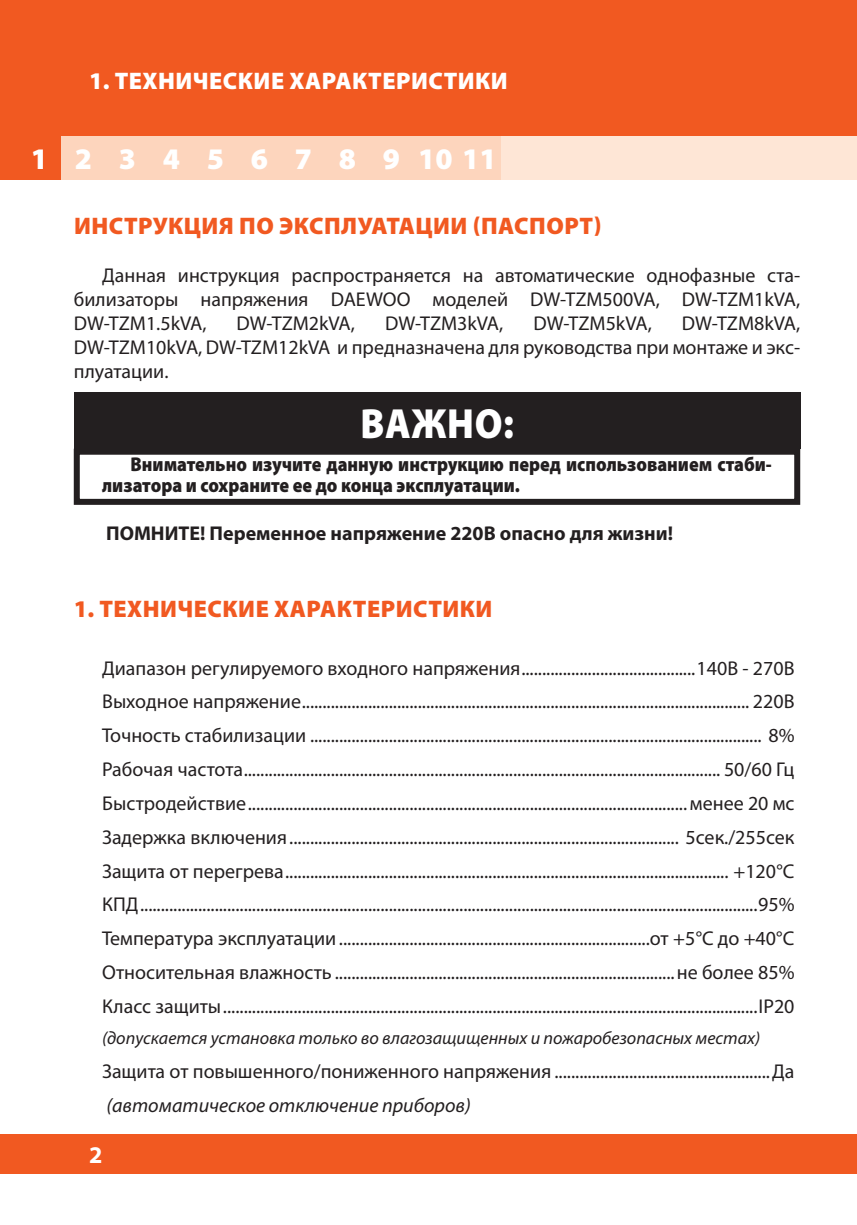
<style>
.page{position:relative;width:857px;height:1225px;background:#fff}
.page>*{position:absolute;margin:0;border:0;box-sizing:border-box;transform-origin:0 0}
.t1{font:900 42.4px "Myriad Pro";letter-spacing:.02em;color:#fff;scale:.9 1}
.t2{font:900 30px "Myriad Pro";letter-spacing:.89em;color:#fff}
.t3{font:900 24px "Myriad Pro";letter-spacing:.02em;color:#f15921}
.t4{font:900 24px "Myriad Pro";letter-spacing:.02em;color:#fff}
.t5{font:700 24px "Myriad Pro";color:#fff}
.t6{font:20px/33.8px "Myriad Pro";color:#231f20;text-align:justify}
.t7{font:900 20px/21.2px "Myriad Pro";color:#231f20;scale:.9 1}
.t8{font:700 20px "Myriad Pro";color:#231f20}
.t9{font:italic 20px "Myriad Pro";color:#231f20}
.t10{font:italic 18px "Myriad Pro";color:#231f20}
</style>
<div class="page">
<div style="left:0;top:0;width:856px;height:136px;background:#f15921"></div>
<div style="left:0;top:1134px;width:856px;height:40px;background:#f15921"></div>
<div style="left:365px;top:136px;width:491px;height:44px;background:#fee6d6"></div>
<div style="left:0;top:136px;width:61px;height:44px;background:#f15921"></div>
<div style="left:61px;top:136px;width:49px;height:44px;background:#fdd5bd"></div>
<div style="left:110px;top:136px;width:43px;height:44px;background:#fdd5bd"></div>
<div style="left:149px;top:136px;width:44px;height:44px;background:#fdd5bd"></div>
<div style="left:193px;top:136px;width:44px;height:44px;background:#fdd5bd"></div>
<div style="left:237px;top:136px;width:44px;height:44px;background:#fdd5bd"></div>
<div style="left:281px;top:136px;width:44px;height:44px;background:#fdd5bd"></div>
<div style="left:325px;top:136px;width:44px;height:44px;background:#fdd5bd"></div>
<div style="left:369px;top:136px;width:44px;height:44px;background:#fdd5bd"></div>
<div style="left:413px;top:136px;width:44px;height:44px;background:#fdd5bd"></div>
<div style="left:457px;top:136px;width:44px;height:44px;background:#fdd5bd"></div>
<div style="left:74px;top:449px;width:725px;height:56px;border:6px solid #231f20"></div>
<div style="left:74px;top:393px;width:725px;height:56px;background:#231f20"></div>
<p class="t4" style="left:89px;top:65px;width:420px">1. ТЕХНИЧЕСКИЕ ХАРАКТЕРИСТИКИ</p>
<h2 class="t2" style="left:31px;top:139px;width:467px">1234567891011</h2>
<p class="t3" style="left:74px;top:209px;width:529px">ИНСТРУКЦИЯ ПО ЭКСПЛУАТАЦИИ (ПАСПОРТ)</p>
<p class="t6" style="left:74px;top:262px;width:727px;line-height:24px;text-indent:28px">Данная инструкция распространяется на автоматические однофазные ста&shy;билизаторы напряжения DAEWOO моделей DW-TZM500VA, DW-TZM1kVA, DW-TZM1.5kVA,</p>
<p class="t6" style="left:74px;top:310px;width:727px;line-height:24px;text-indent:607px">DW-TZM8kVA, DW-TZM10kVA, DW-TZM12kVA и предназначена для руководства при монтаже и экс&shy;плуатации.</p>
<p class="t6" style="left:236px;top:306px;width:120px">DW-TZM2kVA,</p>
<p class="t6" style="left:385px;top:306px;width:120px">DW-TZM3kVA,</p>
<p class="t6" style="left:533px;top:306px;width:120px">DW-TZM5kVA,</p>
<h1 class="t1" style="left:360px;top:395px;width:172px">ВАЖНО:</h1>
<p class="t7" style="left:102px;top:452px;width:745px;text-indent:28px">Внимательно изучите данную инструкцию перед использованием стаби&shy;лизатора и сохраните ее до конца эксплуатации.</p>
<p class="t8" style="left:106px;top:520px;width:568px">ПОМНИТЕ! Переменное напряжение 220В опасно для жизни!</p>
<p class="t3" style="left:74px;top:593px;width:420px">1. ТЕХНИЧЕСКИЕ ХАРАКТЕРИСТИКИ</p>
<p class="t6" style="left:102px;top:651px;width:693px">Диапазон регулируемого входного напряжения..........................................140В - 270В Выходное напряжение............................................................................................................ 220В Точность стабилизации ............................................................................................................. 8% Рабочая частота................................................................................................................... 50/60 Гц Быстродействие..........................................................................................................менее 20 мс Задержка включения.............................................................................................. 5сек./255сек Защита от перегрева........................................................................................................... +120°С КПД.....................................................................................................................................................95% Температура эксплуатации...........................................................................от +5°С до +40°С Относительная влажность ..................................................................................не более 85% Класс защиты.................................................................................................................................IP20</p>
<p class="t10" style="left:102px;top:1027px;width:659px">(допускается установка только во влагозащищенных и пожаробезопасных местах)</p>
<p class="t6" style="left:102px;top:1054px;width:693px">Защита от повышенного/пониженного напряжения ....................................................Да</p>
<p class="t9" style="left:106px;top:1092px;width:365px">(автоматическое отключение приборов)</p>
<p class="t5" style="left:89px;top:1139px;width:15px">2</p>
</div>
